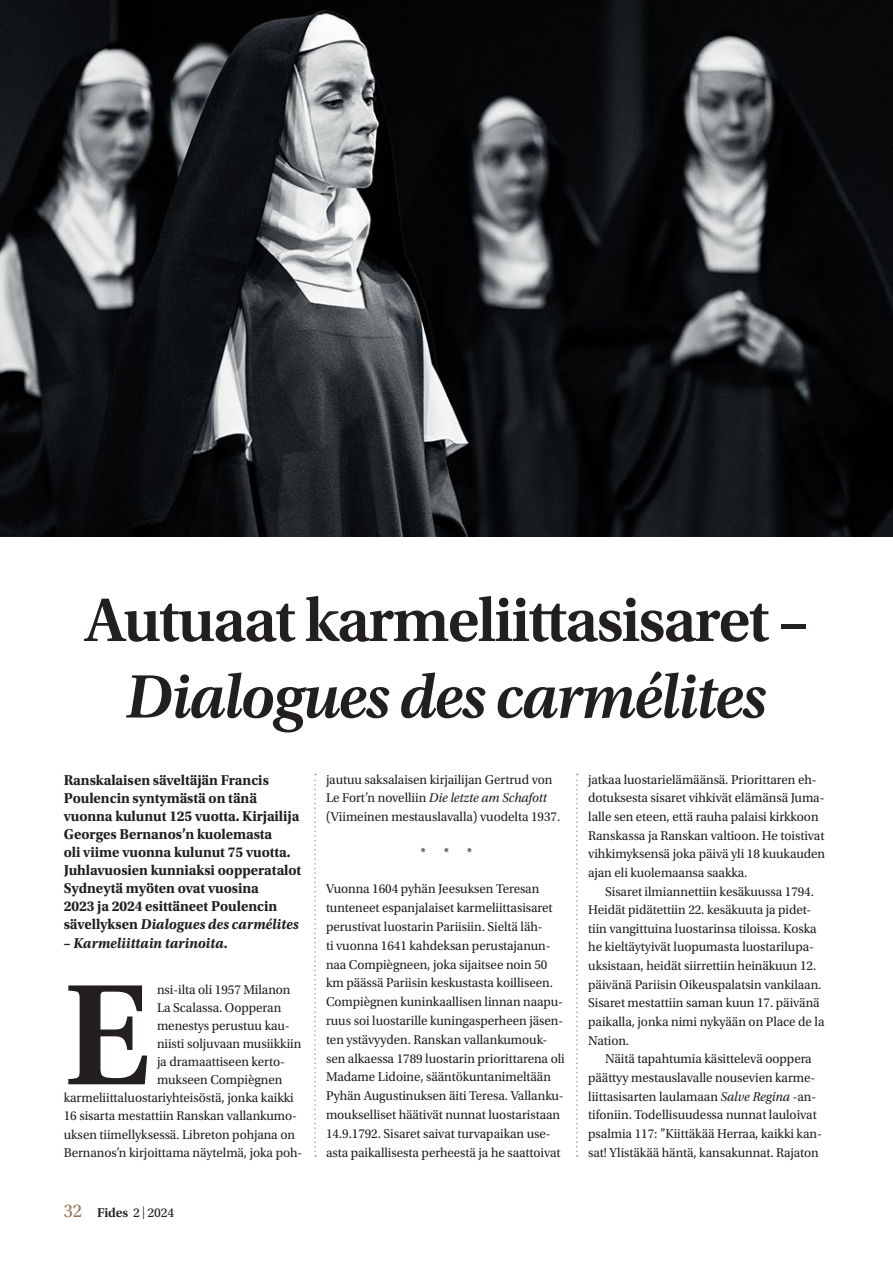
<style>
.page{position:relative;width:893px;height:1263px;background:#fff}
.page>*{position:absolute;margin:0;border:0;box-sizing:border-box;transform-origin:0 0}
.t1{font:600 151.35px "Utopia Std";color:#231f20}
.t2{font:600 64.5px "Utopia Std";letter-spacing:-.03em;color:#231f20}
.t3{font:italic 600 64.5px "Utopia Std";letter-spacing:-.03em;color:#231f20}
.t4{font:700 15px/18.1px "Utopia Std";letter-spacing:-.005em;color:#231f20}
.t5{font:italic 700 15px "Utopia Std";letter-spacing:-.005em;color:#231f20}
.t6{font:13.5px/18.6px "Utopia Std";letter-spacing:-.005em;color:#231f20}
.t7{font:13.5px "Utopia Std Capt";color:#231f20}
.s1{font-style:italic}
.s2{font-family:"Utopia Std";font-size:19.5px;color:#997655}
.s3{font-family:"Utopia Std";font-weight:600}
</style>
<div class="page">
<img style="left:0;top:0;width:893px;height:537px">
<svg style="left:314px;top:774px;width:2px;height:383px"></svg>
<svg style="left:576px;top:774px;width:2px;height:383px"></svg>
<h2 class="t2" style="left:84px;top:584px;width:725px">Autuaat karmeliittasisaret –</h2>
<h2 class="t3" style="left:126px;top:660px;width:643px">Dialogues des carmélites</h2>
<p class="t4" style="left:64px;top:771px;width:239px">Ranskalaisen säveltäjän Francis Poulencin syntymästä on tänä vuonna kulunut 125 vuotta. Kirjailija Georges Bernanos’n kuolemasta<br>oli viime vuonna kulunut 75 vuotta.<br>Juhlavuosien kunniaksi oopperatalot Sydneytä myöten ovat vuosina<br>2023 ja 2024 esittäneet Poulencin sävellyksen <span class="s1">Dialogues des carmélites</span></p>
<p class="t5" style="left:64px;top:934px;width:167px">– Karmeliittain tarinoita.</p>
<h1 class="t1" style="left:64px;top:950px;width:89px">E</h1>
<p class="t6" style="left:157px;top:981px;width:135px">nsi-ilta oli 1957 Milanon</p>
<p class="t6" style="left:157px;top:999px;width:126px">La Scalassa. Oopperan</p>
<p class="t6" style="left:157px;top:1017px;width:134px">menestys perustuu kau-</p>
<p class="t6" style="left:157px;top:1035px;width:146px">niisti soljuvaan musiikkiin</p>
<p class="t6" style="left:157px;top:1053px;width:130px">ja dramaattiseen kerto-</p>
<p class="t6" style="left:157px;top:1071px;width:127px">mukseen Compiègnen</p>
<p class="t6" style="left:64px;top:1089px;width:232px">karmeliittaluostariyhteisöstä, jonka kaikki</p>
<p class="t6" style="left:64px;top:1107px;width:235px">16 sisarta mestattiin Ranskan vallankumo-</p>
<p class="t6" style="left:64px;top:1125px;width:233px">uksen tiimellyksessä. Libreton pohjana on</p>
<p class="t6" style="left:64px;top:1143px;width:240px">Bernanos’n kirjoittama näytelmä, joka poh-</p>
<p class="t7" style="left:64px;top:1205px;width:112px"><span class="s2">32</span> <span class="s3">Fides</span> 2 | 2024</p>
<p class="t6" style="left:326px;top:770px;width:236px">jautuu saksalaisen kirjailijan Gertrud von<br>Le Fort’n novelliin <span class="s1">Die letzte am Schafott </span>(Viimeinen mestauslavalla) vuodelta 1937.</p>
<p class="t6" style="left:421px;top:844px;width:30px">* *</p>
<p class="t6" style="left:467px;top:844px;width:6px">*</p>
<p class="t6" style="left:326px;top:880px;width:240px">Vuonna 1604 pyhän Jeesuksen Teresan tunteneet espanjalaiset karmeliittasisaret perustivat luostarin Pariisiin. Sieltä läh-<br>ti vuonna 1641 kahdeksan perustajanun&shy;naa Compiègneen, joka sijaitsee noin 50 km päässä Pariisin keskustasta koilliseen.<br>Compiègnen kuninkaallisen linnan naapu&shy;ruus soi luostarille kuningasperheen jäsen&shy;ten ystävyyden. Ranskan vallankumouk&shy;sen alkaessa 1789 luostarin priorittarena oli Madame Lidoine, sääntökuntanimeltään Pyhän Augustinuksen äiti Teresa. Vallanku&shy;moukselliset häätivät nunnat luostaristaan 14.9.1792. Sisaret saivat turvapaikan use&shy;asta paikallisesta perheestä ja he saattoivat</p>
<p class="t6" style="left:588px;top:770px;width:238px">jatkaa luostarielämäänsä. Priorittaren eh&shy;dotuksesta sisaret vihkivät elämänsä Juma&shy;lalle sen eteen, että rauha palaisi kirkkoon Ranskassa ja Ranskan valtioon. He toistivat vihkimyksensä joka päivä yli 18 kuukauden ajan eli kuolemaansa saakka.</p>
<p class="t6" style="left:588px;top:882px;width:238px;text-indent:17px">Sisaret ilmiannettiin kesäkuussa 1794.<br>Heidät pidätettiin 22. kesäkuuta ja pidet&shy;tiin vangittuina luostarinsa tiloissa. Koska he kieltäytyivät luopumasta luostarilupa&shy;uksistaan, heidät siirrettiin heinäkuun 12. päivänä Pariisin Oikeuspalatsin vankilaan.<br>Sisaret mestattiin saman kuun 17. päivänä paikalla, jonka nimi nykyään on Place de la Nation.</p>
<p class="t6" style="left:588px;top:1050px;width:235px;text-align:center">Näitä tapahtumia käsittelevä ooppera päättyy mestauslavalle nousevien karme&shy;liittasisarten laulamaan <span class="s1">Salve Regina</span> -an&shy;tifoniin. Todellisuudessa nunnat lauloivat psalmia 117: ”Kiittäkää Herraa, kaikki kan&shy;sat! Ylistäkää häntä, kansakunnat. Rajaton</p>
</div>
